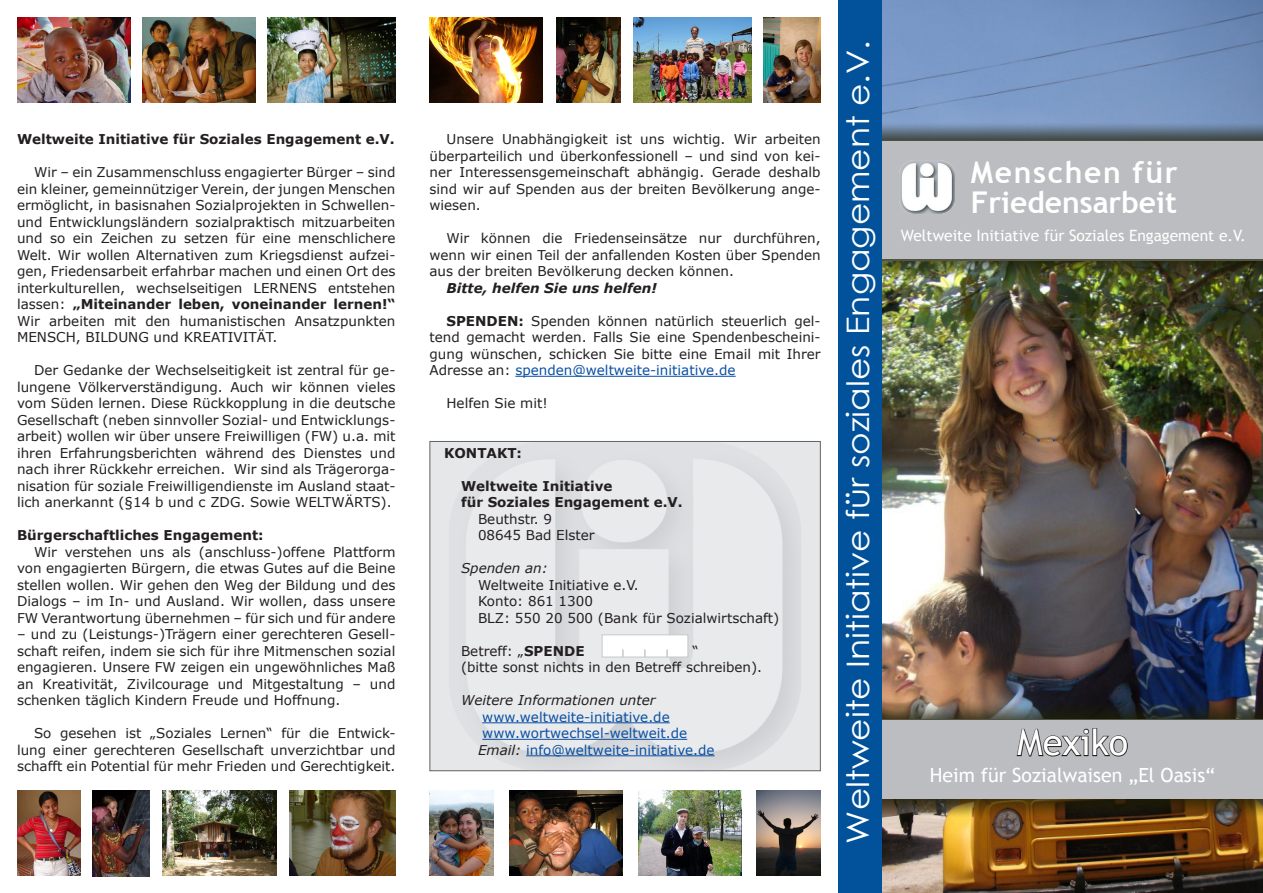
<style>
.page{position:relative;width:1263px;height:893px;background:#fff}
.page>*{position:absolute;margin:0;border:0;box-sizing:border-box;transform-origin:0 0}
.t1{font:36px "Trebuchet MS";color:#fff}
.t2{font:31.05px "Century Gothic";color:#fff;scale:1.11 1}
.t3{font:700 30px/30px "Trebuchet MS";color:#fff}
.t4{font:19.5px "Trebuchet MS";color:#fff}
.t5{font:15.6px "Trebuchet MS";color:#fff}
.t6{font:13.5px/16.5px "Verdana";color:#231f20;text-align:justify}
.t7{font:700 13.5px/16.5px "Verdana";color:#231f20}
.t8{font:13.5px "Verdana";color:#094fa3}
.t9{font:italic 13.5px "Verdana";color:#231f20}
.t10{font:italic 700 13.5px "Verdana";color:#231f20}
.s1{font-weight:700}
.s2{color:#094fa3}
.s3{font-style:italic;color:#231f20}
</style>
<div class="page">
<div style="left:838px;top:0;width:44px;height:893px;background:#01529a"></div>
<hr style="left:515px;top:376px;width:221px;height:1px;background:#094fa3">
<svg style="left:429px;top:441px;width:392px;height:330px;background:#e2e3e6"></svg>
<hr style="left:482px;top:722px;width:188px;height:1px;background:#094fa3">
<hr style="left:482px;top:739px;width:205px;height:1px;background:#094fa3">
<hr style="left:526px;top:755px;width:189px;height:1px;background:#094fa3">
<div style="left:602px;top:634px;width:86px;height:23px;background:#fff;border:1px solid #c7c8ca"></div>
<svg style="left:622px;top:649px;width:2px;height:8px"></svg>
<svg style="left:644px;top:649px;width:2px;height:8px"></svg>
<svg style="left:666px;top:649px;width:2px;height:8px"></svg>
<img style="left:17px;top:17px;width:113px;height:85px">
<img style="left:268px;top:17px;width:127px;height:85px">
<img style="left:764px;top:17px;width:57px;height:85px">
<img style="left:142px;top:17px;width:114px;height:85px">
<img style="left:429px;top:17px;width:114px;height:85px">
<img style="left:557px;top:17px;width:63px;height:85px">
<img style="left:633px;top:17px;width:118px;height:85px">
<img style="left:93px;top:791px;width:56px;height:85px">
<img style="left:290px;top:791px;width:105px;height:85px">
<img style="left:638px;top:791px;width:104px;height:85px">
<img style="left:757px;top:791px;width:64px;height:85px">
<img style="left:17px;top:791px;width:64px;height:85px">
<img style="left:163px;top:791px;width:113px;height:85px">
<img style="left:509px;top:791px;width:114px;height:85px">
<img style="left:429px;top:791px;width:64px;height:85px">
<img style="left:882px;top:0;width:381px;height:122px">
<img style="left:882px;top:817px;width:381px;height:76px">
<img style="left:882px;top:277px;width:381px;height:425px">
<div style="left:882px;top:140px;width:381px;height:121px;background:#bcbdc0"></div>
<img style="left:882px;top:260px;width:381px;height:17px">
<img style="left:882px;top:122px;width:381px;height:18px">
<img style="left:899px;top:161px;width:56px;height:53px">
<div style="left:882px;top:719px;width:381px;height:80px;background:#bcbdc0"></div>
<svg style="left:1016px;top:728px;width:112px;height:29px"></svg>
<img style="left:882px;top:702px;width:381px;height:17px">
<img style="left:882px;top:799px;width:381px;height:18px">
<p class="t7" style="left:17px;top:131px;width:379px">Weltweite Initiative für Soziales Engagement e.V.</p>
<p class="t6" style="left:17px;top:164px;width:380px;text-indent:17px">Wir – ein Zusammenschluss engagierter Bürger – sind ein kleiner, gemeinnütziger Verein, der jungen Menschen ermöglicht, in basisnahen Sozialprojekten in Schwellen&shy;und Entwicklungsländern sozialpraktisch mitzuarbeiten und so ein Zeichen zu setzen für eine menschlichere Welt. Wir wollen Alternativen zum Kriegsdienst aufzei&shy;gen, Friedensarbeit erfahrbar machen und einen Ort des interkulturellen, wechselseitigen LERNENS entstehen lassen: <span class="s1">„Miteinander leben, voneinander lernen!“ </span>Wir arbeiten mit den humanistischen Ansatzpunkten MENSCH, BILDUNG und KREATIVITÄT.</p>
<p class="t6" style="left:17px;top:362px;width:380px;text-indent:17px">Der Gedanke der Wechselseitigkeit ist zentral für ge&shy;lungene Völkerverständigung. Auch wir können vieles vom Süden lernen. Diese Rückkopplung in die deutsche Gesellschaft (neben sinnvoller Sozial- und Entwicklungs&shy;arbeit) wollen wir über unsere Freiwilligen (FW) u.a. mit ihren Erfahrungsberichten während des Dienstes und nach ihrer Rückkehr erreichen. Wir sind als Trägerorga&shy;nisation für soziale Freiwilligendienste im Ausland staat&shy;lich anerkannt (§14 b und c ZDG. Sowie WELTWÄRTS).</p>
<p class="t7" style="left:17px;top:527px;width:248px">Bürgerschaftliches Engagement:</p>
<p class="t6" style="left:17px;top:543px;width:380px;text-indent:17px">Wir verstehen uns als (anschluss-)offene Plattform von engagierten Bürgern, die etwas Gutes auf die Beine stellen wollen. Wir gehen den Weg der Bildung und des Dialogs – im In- und Ausland. Wir wollen, dass unsere FW Verantwortung übernehmen – für sich und für andere</p>
<p class="t6" style="left:17px;top:626px;width:380px">– und zu (Leistungs-)Trägern einer gerechteren Gesell&shy;schaft reifen, indem sie sich für ihre Mitmenschen sozial engagieren. Unsere FW zeigen ein ungewöhnliches Maß an Kreativität, Zivilcourage und Mitgestaltung – und schenken täglich Kindern Freude und Hoffnung.</p>
<p class="t6" style="left:17px;top:725px;width:380px;text-indent:17px">So gesehen ist „Soziales Lernen“ für die Entwick&shy;lung einer gerechteren Gesellschaft unverzichtbar und schafft ein Potential für mehr Frieden und Gerechtigkeit.</p>
<p class="t6" style="left:429px;top:131px;width:393px;text-indent:17px">Unsere Unabhängigkeit ist uns wichtig. Wir arbeiten überparteilich und überkonfessionell – und sind von kei&shy;ner Interessensgemeinschaft abhängig. Gerade deshalb sind wir auf Spenden aus der breiten Bevölkerung ange&shy;wiesen.</p>
<p class="t6" style="left:429px;top:230px;width:393px;text-indent:17px">Wir können die Friedenseinsätze nur durchführen, wenn wir einen Teil der anfallenden Kosten über Spenden aus der breiten Bevölkerung decken können.</p>
<p class="t10" style="left:446px;top:278px;width:212px">Bitte, helfen Sie uns helfen!</p>
<p class="t6" style="left:429px;top:312px;width:393px;text-indent:17px"><span class="s1">SPENDEN:</span> Spenden können natürlich steuerlich gel&shy;tend gemacht werden. Falls Sie eine Spendenbescheini&shy;gung wünschen, schicken Sie bitte eine Email mit Ihrer Adresse an: <span class="s2">spenden@weltweite-initiative.de</span></p>
<p class="t6" style="left:446px;top:395px;width:103px">Helfen Sie mit!</p>
<p class="t7" style="left:444px;top:444px;width:80px">KONTAKT:</p>
<p class="t7" style="left:461px;top:477px;width:223px">Weltweite Initiative<br>für Soziales Engagement e.V.</p>
<p class="t6" style="left:478px;top:510px;width:118px">Beuthstr. 9<br>08645 Bad Elster</p>
<p class="t9" style="left:461px;top:559px;width:88px">Spenden an:</p>
<p class="t6" style="left:478px;top:576px;width:303px;text-align:left">Weltweite Initiative e.V.<br>Konto: 861 1300<br>BLZ: 550 20 500 (Bank für Sozialwirtschaft)</p>
<p class="t6" style="left:461px;top:642px;width:125px">Betreff: „<span class="s1">SPENDE</span></p>
<p class="t6" style="left:461px;top:642px;width:303px;text-indent:231px">“<br>(bitte sonst nichts in den Betreff schreiben).</p>
<p class="t9" style="left:461px;top:691px;width:196px">Weitere Informationen unter</p>
<p class="t8" style="left:482px;top:707px;width:189px">www.weltweite-initiative.de</p>
<p class="t8" style="left:482px;top:724px;width:206px">www.wortwechsel-weltweit.de</p>
<p class="t8" style="left:478px;top:740px;width:238px"><span class="s3">Email:</span> info@weltweite-initiative.de</p>
<h2 class="t2" style="left:836px;top:843px;width:725px;rotate:-90deg">Weltweite Initiative für soziales Engagement e.V.</h2>
<h3 class="t3" style="left:971px;top:157px;width:208px">Menschen für<br>Friedensarbeit</h3>
<p class="t5" style="left:901px;top:227px;width:346px">Weltweite Initiative für Soziales Engagement e.V.</p>
<h1 class="t1" style="left:1017px;top:721px;width:112px">Mexiko</h1>
<h3 class="t4" style="left:930px;top:764px;width:287px">Heim für Sozialwaisen „El Oasis“</h3>
</div>
